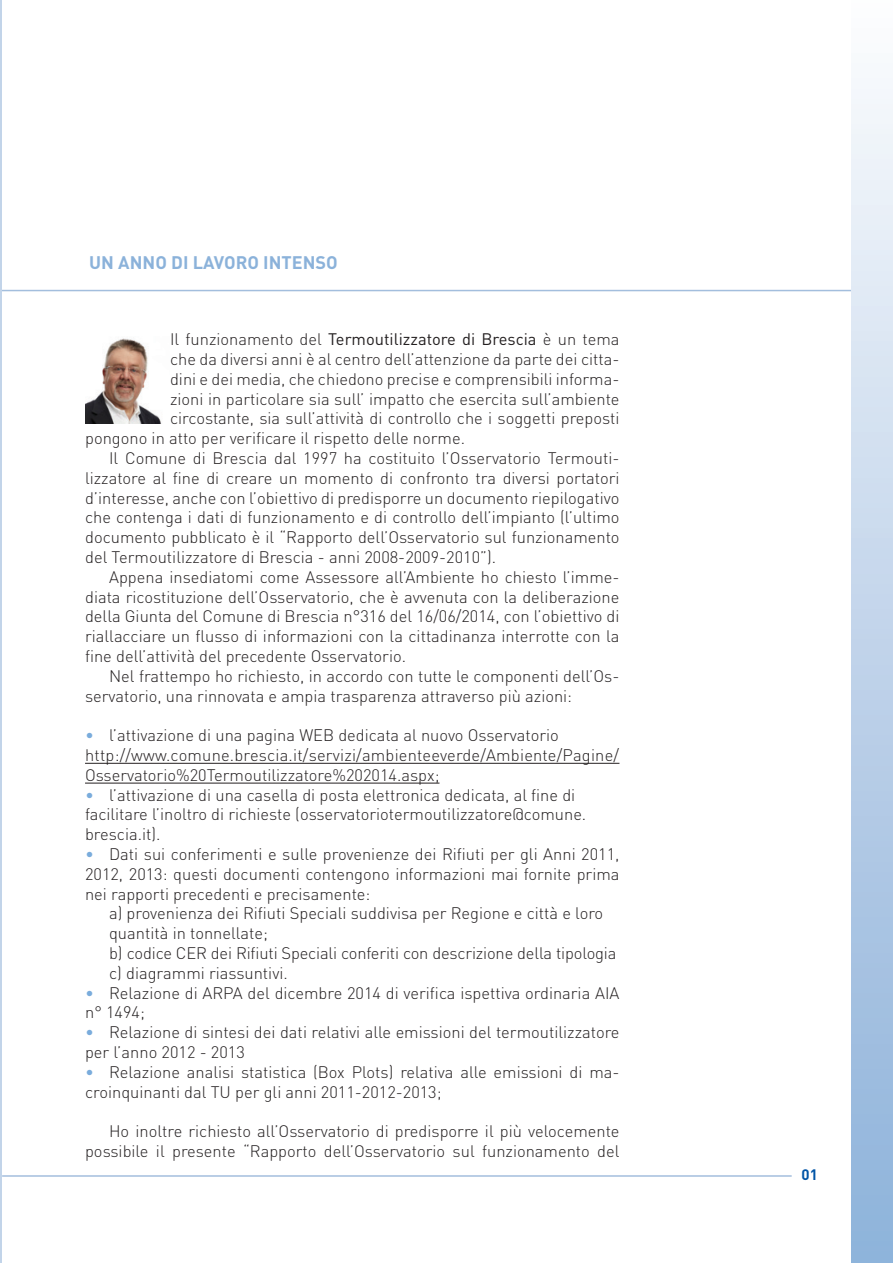
<style>
.page{position:relative;width:893px;height:1263px;background:#fff}
.page>*{position:absolute;margin:0;border:0;box-sizing:border-box;transform-origin:0 0}
.t1{font:700 18px "DIN";color:#8bb2da}
.t2{font:300 16.5px/19.8px "DIN";color:#231f20}
.t3{font:16.5px "DIN";color:#231f20}
.t4{font:700 15px "DIN";color:#0154a6}
.s1{font-weight:300}
.s2{color:#7aacdc}
</style>
<div class="page">
<hr style="left:0;top:290px;width:893px;height:1px;background:#a3bedd">
<hr style="left:2px;top:1175px;width:790px;height:2px;background:#a3bedd">
<div style="left:851px;top:0;width:42px;height:1263px;background:linear-gradient(to bottom,#fbfbfd,#8cb0d9)"></div>
<hr style="left:85px;top:763px;width:534px;height:1px;background:#231f20">
<hr style="left:85px;top:783px;width:354px;height:1px;background:#231f20">
<hr style="left:0;top:0;width:1px;height:1263px;background:#c2d4e9">
<img style="left:85px;top:338px;width:76px;height:85px">
<p class="t1" style="left:89px;top:251px;width:250px">UN ANNO DI LAVORO INTENSO</p>
<p class="t3" style="left:170px;top:329px;width:451px"><span class="s1">Il funzionamento del</span> Termoutilizzatore di Brescia <span class="s1">è un tema</span></p>
<p class="t2" style="left:170px;top:349px;width:451px">che da diversi anni è al centro dell’attenzione da parte dei citta-</p>
<p class="t2" style="left:170px;top:369px;width:451px">dini e dei media, che chiedono precise e comprensibili informa-</p>
<p class="t2" style="left:170px;top:388px;width:451px">zioni in particolare sia sull’ impatto che esercita sull’ambiente</p>
<p class="t2" style="left:170px;top:408px;width:451px">circostante, sia sull’attività di controllo che i soggetti preposti</p>
<p class="t2" style="left:85px;top:428px;width:381px">pongono in atto per verificare il rispetto delle norme.</p>
<p class="t2" style="left:109px;top:448px;width:512px">Il Comune di Brescia dal 1997 ha costituito l’Osservatorio Termouti-</p>
<p class="t2" style="left:85px;top:468px;width:536px">lizzatore al fine di creare un momento di confronto tra diversi portatori</p>
<p class="t2" style="left:85px;top:487px;width:536px">d’interesse, anche con l’obiettivo di predisporre un documento riepilogativo</p>
<p class="t2" style="left:85px;top:507px;width:536px">che contenga i dati di funzionamento e di controllo dell’impianto (l’ultimo</p>
<p class="t2" style="left:85px;top:527px;width:536px">documento pubblicato è il “Rapporto dell’Osservatorio sul funzionamento</p>
<p class="t2" style="left:85px;top:547px;width:412px">del Termoutilizzatore di Brescia - anni 2008-2009-2010”).</p>
<p class="t2" style="left:109px;top:567px;width:512px">Appena insediatomi come Assessore all’Ambiente ho chiesto l’imme-</p>
<p class="t2" style="left:85px;top:586px;width:536px">diata ricostituzione dell’Osservatorio, che è avvenuta con la deliberazione</p>
<p class="t2" style="left:85px;top:606px;width:536px">della Giunta del Comune di Brescia n°316 del 16/06/2014, con l’obiettivo di</p>
<p class="t2" style="left:85px;top:626px;width:536px">riallacciare un flusso di informazioni con la cittadinanza interrotte con la</p>
<p class="t2" style="left:85px;top:646px;width:323px">fine dell’attività del precedente Osservatorio.</p>
<p class="t2" style="left:109px;top:666px;width:512px">Nel frattempo ho richiesto, in accordo con tutte le componenti dell’Os-</p>
<p class="t2" style="left:85px;top:685px;width:489px">servatorio, una rinnovata e ampia trasparenza attraverso più azioni:</p>
<p class="t2" style="left:85px;top:725px;width:535px"><span class="s2">•</span> l’attivazione di una pagina WEB dedicata al nuovo Osservatorio http://www.comune.brescia.it/servizi/ambienteeverde/Ambiente/Pagine/<br>Osservatorio%20Termoutilizzatore%202014.aspx;</p>
<p class="t2" style="left:85px;top:784px;width:503px"><span class="s2">•</span> l’attivazione di una casella di posta elettronica dedicata, al fine di facilitare l’inoltro di richieste (osservatoriotermoutilizzatore@comune. brescia.it).</p>
<p class="t2" style="left:85px;top:844px;width:536px;text-align:justify"><span class="s2">•</span> Dati sui conferimenti e sulle provenienze dei Rifiuti per gli Anni 2011, 2012, 2013: questi documenti contengono informazioni mai fornite prima nei rapporti precedenti e precisamente:</p>
<p class="t2" style="left:109px;top:903px;width:509px">a) provenienza dei Rifiuti Speciali suddivisa per Regione e città e loro quantità in tonnellate;<br>b) codice CER dei Rifiuti Speciali conferiti con descrizione della tipologia c) diagrammi riassuntivi.</p>
<p class="t2" style="left:85px;top:982px;width:536px"><span class="s2">•</span> Relazione di ARPA del dicembre 2014 di verifica ispettiva ordinaria AIA n° 1494;</p>
<p class="t2" style="left:85px;top:1022px;width:536px"><span class="s2">•</span> Relazione di sintesi dei dati relativi alle emissioni del termoutilizzatore per l’anno 2012 - 2013</p>
<p class="t2" style="left:85px;top:1062px;width:536px"><span class="s2">•</span> Relazione analisi statistica (Box Plots) relativa alle emissioni di ma&shy;croinquinanti dal TU per gli anni 2011-2012-2013;</p>
<p class="t2" style="left:85px;top:1121px;width:536px;text-align:right">Ho inoltre richiesto all’Osservatorio di predisporre il più velocemente possibile il presente “Rapporto dell’Osservatorio sul funzionamento del</p>
<p class="t4" style="left:802px;top:1165px;width:18px">01</p>
</div>
